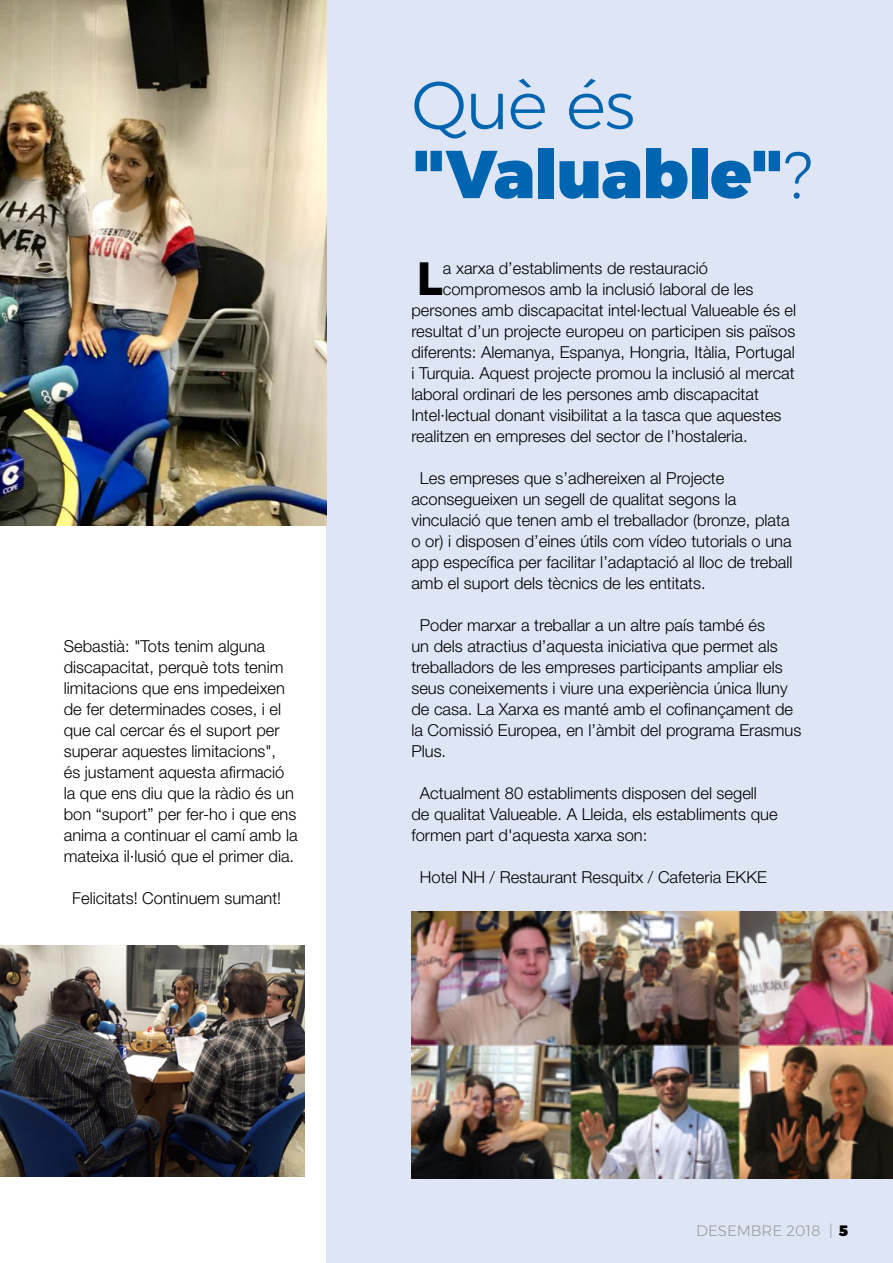
<style>
.page{position:relative;width:893px;height:1263px;background:#fff}
.page>*{position:absolute;margin:0;border:0;box-sizing:border-box;transform-origin:0 0}
.t1{font:900 67.5px/69px "Montserrat";letter-spacing:-.01em;color:#0065b1}
.t2{font:700 46.5px "Montserrat";color:#000}
.t3{font:300 16.5px/21px "Helvetica Neue LT Std";color:#000}
.t4{font:300 15px "Montserrat";color:#9d9d9c}
.s1{font-weight:300}
.s2{font-weight:900;color:#000}
</style>
<div class="page">
<div style="left:326px;top:0;width:567px;height:1263px;background:#dee5f5"></div>
<img style="left:0;top:0;width:326px;height:526px">
<img style="left:411px;top:911px;width:482px;height:267px">
<img style="left:0;top:946px;width:305px;height:231px">
<p class="t3" style="left:64px;top:635px;width:235px">Sebastià: "Tots tenim alguna discapacitat, perquè tots tenim limitacions que ens impedeixen de fer determinades coses, i el que cal cercar és el suport per superar aquestes limitacions",<br>és justament aquesta afirmació la que ens diu que la ràdio és un bon “suport” per fer-ho i que ens anima a continuar el camí amb la mateixa il·lusió que el primer dia.</p>
<p class="t3" style="left:72px;top:887px;width:211px">Felicitats! Continuem sumant!</p>
<h1 class="t1" style="left:412px;top:71px;width:402px"><span class="s1">Què és </span>"Valuable"<span class="s1">?</span></h1>
<h2 class="t2" style="left:417px;top:241px;width:28px">L</h2>
<p class="t3" style="left:443px;top:257px;width:266px">a xarxa d’establiments de restauració</p>
<p class="t3" style="left:443px;top:278px;width:312px">compromesos amb la inclusió laboral de les</p>
<p class="t3" style="left:411px;top:299px;width:386px">persones amb discapacitat intel·lectual Valueable és el</p>
<p class="t3" style="left:411px;top:320px;width:385px">resultat d’un projecte europeu on participen sis països</p>
<p class="t3" style="left:411px;top:341px;width:385px">diferents: Alemanya, Espanya, Hongria, Itàlia, Portugal</p>
<p class="t3" style="left:411px;top:362px;width:385px">i Turquia. Aquest projecte promou la inclusió al mercat</p>
<p class="t3" style="left:411px;top:383px;width:349px">laboral ordinari de les persones amb discapacitat</p>
<p class="t3" style="left:411px;top:404px;width:372px">Intel·lectual donant visibilitat a la tasca que aquestes</p>
<p class="t3" style="left:411px;top:425px;width:338px">realitzen en empreses del sector de l’hostaleria.</p>
<p class="t3" style="left:411px;top:467px;width:383px;text-indent:8px">Les empreses que s’adhereixen al Projecte aconsegueixen un segell de qualitat segons la vinculació que tenen amb el treballador (bronze, plata o or) i disposen d’eines útils com vídeo tutorials o una app específica per facilitar l’adaptació al lloc de treball amb el suport dels tècnics de les entitats.</p>
<p class="t3" style="left:411px;top:614px;width:391px;text-indent:8px">Poder marxar a treballar a un altre país també és<br>un dels atractius d’aquesta iniciativa que permet als treballadors de les empreses participants ampliar els seus coneixements i viure una experiència única lluny de casa. La Xarxa es manté amb el cofinançament de la Comissió Europea, en l’àmbit del programa Erasmus Plus.</p>
<p class="t3" style="left:411px;top:782px;width:368px;text-indent:8px">Actualment 80 establiments disposen del segell de qualitat Valueable. A Lleida, els establiments que formen part d'aquesta xarxa son:</p>
<p class="t3" style="left:420px;top:866px;width:348px">Hotel NH / Restaurant Resquitx / Cafeteria EKKE</p>
<p class="t4" style="left:696px;top:1220px;width:154px">DESEMBRE 2018 | <span class="s2">5</span></p>
</div>
